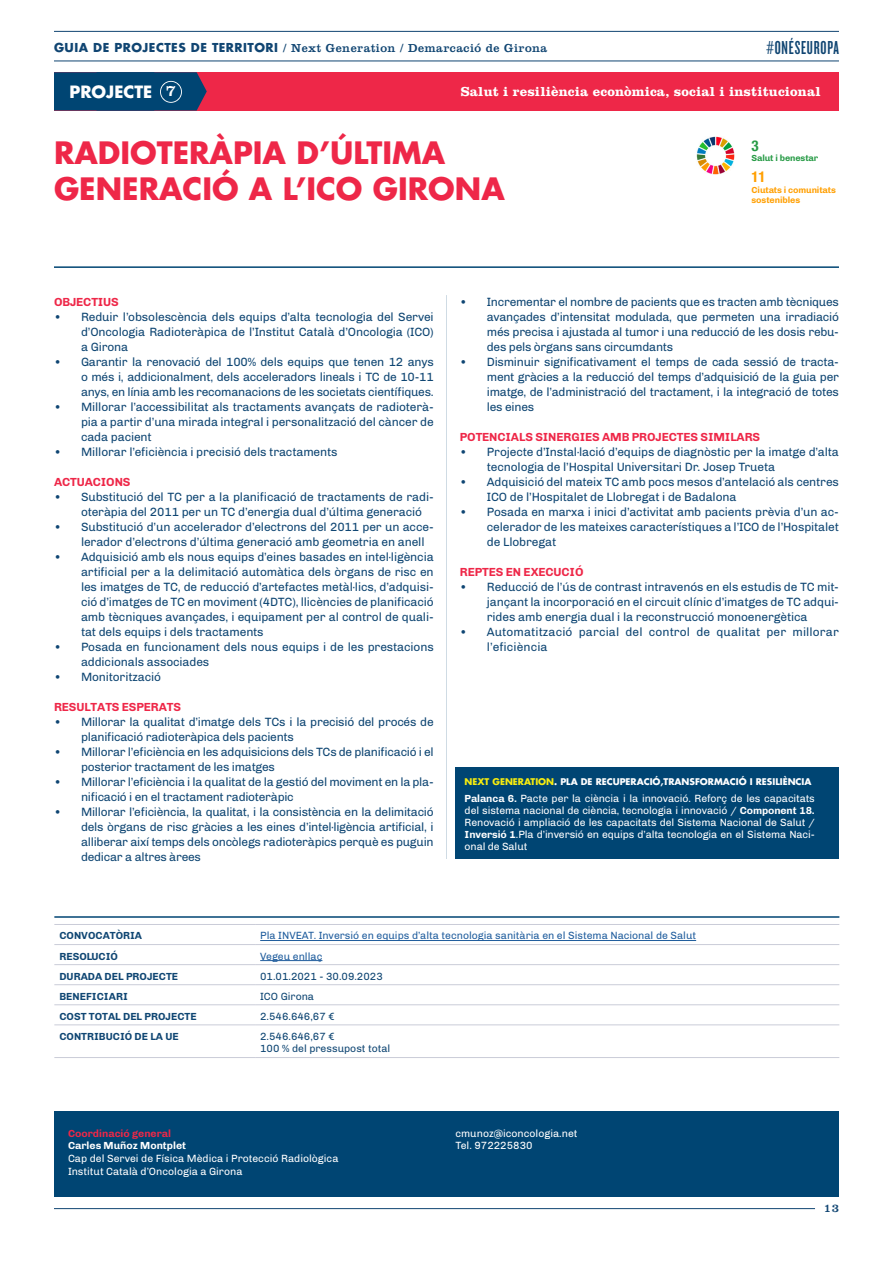
<style>
.page{position:relative;width:893px;height:1263px;background:#fff}
.page>*{position:absolute;margin:0;border:0;box-sizing:border-box;transform-origin:0 0}
.t1{font:700 30px/36px "Futura Std";color:#ee2748}
.t2{font:19.5px "Knockout HTF47 Bantamweight";letter-spacing:.04em;color:#104572}
.t3{font:700 16.5px "Futura Std";color:#fff}
.t4{font:16.5px "Clarendon LT Std";color:#fff}
.t5{font:700 condensed 15px "Helvetica Neue";color:#ff9f00}
.t6{font:700 condensed 15px "Helvetica Neue";color:#279b46}
.t7{font:700 13.5px "Clarendon LT Std";letter-spacing:.01em;color:#fff}
.t8{font:12px/15px "Chivo";letter-spacing:-.01em;color:#0f4673;text-align:justify}
.t9{font:700 12px "Chivo";letter-spacing:-.01em;color:#ee2748}
.t10{font:12px/15px "Chivo";letter-spacing:.01em;color:#0f4673}
.t11{font:12px "Clarendon LT Std";letter-spacing:.04em;color:#104572}
.t12{font:10.5px/12px "Chivo";color:#fff}
.t13{font:10.5px "Chivo";color:#215e9e}
.t14{font:700 10.5px "Chivo";color:#0f4673}
.t15{font:10.5px/12.6px "Chivo";color:#0f4673}
.t16{font:700 10.5px "Chivo";color:#fff}
.t17{font:700 10.5px "Chivo";color:#ee2748}
.t18{font:700 9px "Futura Std";color:#fff}
.t19{font:700 9px/10.5px "Chivo";letter-spacing:-.01em;color:#ff9f00}
.t20{font:700 9px "Chivo";letter-spacing:-.01em;color:#279b46}
.s1{font-family:"Futura Std";font-weight:700}
.s2{color:#f7ec0f}
.s3{font-weight:700}
</style>
<div class="page">
<hr style="left:54px;top:61px;width:785px;height:1px;background:#104572">
<hr style="left:54px;top:31px;width:785px;height:1px;background:#104572">
<hr style="left:54px;top:1208px;width:761px;height:1px;background:#104572">
<div style="left:54px;top:72px;width:785px;height:38px;background:#ee2748"></div>
<div style="left:54px;top:1111px;width:785px;height:86px;background:#004573"></div>
<hr style="left:446px;top:295px;width:1px;height:564px;background:#004573">
<svg style="left:54px;top:72px;width:153px;height:39px;background:#0d4572"></svg>
<hr style="left:54px;top:924px;width:201px;height:1px;background:#caccd8">
<hr style="left:255px;top:924px;width:584px;height:1px;background:#caccd8">
<hr style="left:54px;top:944px;width:201px;height:1px;background:#caccd8">
<hr style="left:255px;top:944px;width:584px;height:1px;background:#caccd8">
<hr style="left:54px;top:964px;width:201px;height:1px;background:#caccd8">
<hr style="left:255px;top:964px;width:584px;height:1px;background:#caccd8">
<hr style="left:54px;top:984px;width:201px;height:1px;background:#caccd8">
<hr style="left:255px;top:984px;width:584px;height:1px;background:#caccd8">
<hr style="left:54px;top:1004px;width:201px;height:1px;background:#caccd8">
<hr style="left:255px;top:1004px;width:584px;height:1px;background:#caccd8">
<hr style="left:54px;top:1024px;width:201px;height:1px;background:#caccd8">
<hr style="left:255px;top:1024px;width:584px;height:1px;background:#caccd8">
<hr style="left:54px;top:1057px;width:201px;height:1px;background:#caccd8">
<hr style="left:255px;top:1057px;width:584px;height:1px;background:#caccd8">
<hr style="left:260px;top:940px;width:436px;height:1px;background:#215e9e">
<hr style="left:260px;top:960px;width:62px;height:1px;background:#215e9e">
<hr style="left:54px;top:916px;width:785px;height:2px;background:#004573">
<img style="left:696px;top:137px;width:39px;height:38px">
<hr style="left:54px;top:266px;width:785px;height:2px;background:#004573">
<div style="left:455px;top:767px;width:384px;height:92px;background:#004573"></div>
<h2 class="t2" style="left:766px;top:38px;width:74px">#ONÉSEUROPA</h2>
<p class="t11" style="left:54px;top:41px;width:495px"><span class="s1">GUIA DE PROJECTES DE TERRITORI</span> / Next Generation / Demarcació de Girona</p>
<h3 class="t3" style="left:70px;top:80px;width:84px">PROJECTE</h3>
<p class="t7" style="left:461px;top:83px;width:361px">Salut i resiliència econòmica, social i institucional</p>
<h3 class="t4" style="left:166px;top:81px;width:12px">7</h3>
<h1 class="t1" style="left:54px;top:134px;width:452px">RADIOTERÀPIA D’ÚLTIMA<br>GENERACIÓ A L’ICO GIRONA</h1>
<p class="t6" style="left:751px;top:136px;width:9px">3</p>
<p class="t20" style="left:751px;top:153px;width:68px">Salut i benestar</p>
<p class="t5" style="left:751px;top:168px;width:16px">11</p>
<p class="t19" style="left:751px;top:184px;width:86px">Ciutats i comunitats sostenibles</p>
<p class="t9" style="left:54px;top:295px;width:66px">OBJECTIUS</p>
<p class="t8" style="left:81px;top:310px;width:354px;text-indent:-27px">• Reduir l’obsolescència dels equips d’alta tecnologia del Servei d’Oncologia Radioteràpica de l’Institut Català d’Oncologia (ICO) a Girona</p>
<p class="t8" style="left:81px;top:355px;width:354px;text-indent:-27px">• Garantir la renovació del 100% dels equips que tenen 12 anys o més i, addicionalment, dels acceleradors lineals i TC de 10-11 anys, en línia amb les recomanacions de les societats científiques.</p>
<p class="t8" style="left:81px;top:400px;width:354px;text-indent:-27px">• Millorar l’accessibilitat als tractaments avançats de radioterà&shy;pia a partir d’una mirada integral i personalització del càncer de cada pacient</p>
<p class="t8" style="left:54px;top:445px;width:285px">• Millorar l’eficiència i precisió dels tractaments</p>
<p class="t9" style="left:54px;top:475px;width:78px">ACTUACIONS</p>
<p class="t8" style="left:81px;top:490px;width:354px;text-indent:-27px">• Substitució del TC per a la planificació de tractaments de radi&shy;oteràpia del 2011 per un TC d’energia dual d’última generació</p>
<p class="t8" style="left:81px;top:520px;width:354px;text-indent:-27px">• Substitució d’un accelerador d’electrons del 2011 per un acce&shy;lerador d’electrons d’última generació amb geometria en anell</p>
<p class="t8" style="left:81px;top:550px;width:354px;text-indent:-27px">• Adquisició amb els nous equips d’eines basades en intel·ligència artificial per a la delimitació automàtica dels òrgans de risc en les imatges de TC, de reducció d’artefactes metàl·lics, d’adquisi&shy;ció d’imatges de TC en moviment (4DTC), llicències de planificació amb tècniques avançades, i equipament per al control de quali&shy;tat dels equips i dels tractaments</p>
<p class="t8" style="left:81px;top:640px;width:354px;text-indent:-27px">• Posada en funcionament dels nous equips i de les prestacions addicionals associades</p>
<p class="t8" style="left:54px;top:670px;width:109px">• Monitorització</p>
<p class="t9" style="left:54px;top:700px;width:129px">RESULTATS ESPERATS</p>
<p class="t8" style="left:81px;top:715px;width:354px;text-indent:-27px">• Millorar la qualitat d’imatge dels TCs i la precisió del procés de planificació radioteràpica dels pacients</p>
<p class="t8" style="left:81px;top:745px;width:354px;text-indent:-27px">• Millorar l’eficiència en les adquisicions dels TCs de planificació i el posterior tractament de les imatges</p>
<p class="t8" style="left:81px;top:775px;width:354px;text-indent:-27px">• Millorar l’eficiència i la qualitat de la gestió del moviment en la pla&shy;nificació i en el tractament radioteràpic</p>
<p class="t8" style="left:81px;top:805px;width:354px;text-indent:-27px">• Millorar l’eficiència, la qualitat, i la consistència en la delimitació dels òrgans de risc gràcies a les eines d’intel·ligència artificial, i alliberar així temps dels oncòlegs radioteràpics perquè es puguin dedicar a altres àrees</p>
<p class="t8" style="left:487px;top:295px;width:354px;text-indent:-27px">• Incrementar el nombre de pacients que es tracten amb tècniques avançades d’intensitat modulada, que permeten una irradiació més precisa i ajustada al tumor i una reducció de les dosis rebu&shy;des pels òrgans sans circumdants</p>
<p class="t8" style="left:487px;top:355px;width:354px;text-indent:-27px">• Disminuir significativament el temps de cada sessió de tracta&shy;ment gràcies a la reducció del temps d’adquisició de la guia per imatge, de l’administració del tractament, i la integració de totes les eines</p>
<p class="t9" style="left:460px;top:430px;width:302px">POTENCIALS SINERGIES AMB PROJECTES SIMILARS</p>
<p class="t8" style="left:487px;top:445px;width:354px;text-indent:-27px">• Projecte d’Instal·lació d’equips de diagnòstic per la imatge d’alta tecnologia de l’Hospital Universitari Dr. Josep Trueta</p>
<p class="t8" style="left:487px;top:475px;width:354px;text-indent:-27px">• Adquisició del mateix TC amb pocs mesos d’antelació als centres<br>ICO de l’Hospitalet de Llobregat i de Badalona</p>
<p class="t8" style="left:487px;top:505px;width:354px;text-indent:-27px">• Posada en marxa i inici d’activitat amb pacients prèvia d’un ac&shy;celerador de les mateixes característiques a l’ICO de l’Hospitalet de Llobregat</p>
<p class="t9" style="left:460px;top:565px;width:125px">REPTES EN EXECUCIÓ</p>
<p class="t8" style="left:487px;top:580px;width:354px;text-indent:-27px">• Reducció de l’ús de contrast intravenós en els estudis de TC mit&shy;jançant la incorporació en el circuit clínic d’imatges de TC adqui&shy;rides amb energia dual i la reconstrucció monoenergètica</p>
<p class="t10" style="left:487px;top:625px;width:354px;text-indent:-27px">• Automatització parcial del control de qualitat per millorar l’eficiència</p>
<p class="t18" style="left:465px;top:775px;width:348px"><span class="s2">NEXT GENERATION</span>. PLA DE RECUPERACIÓ,TRANSFORMACIÓ I RESILIÈNCIA</p>
<p class="t12" style="left:465px;top:792px;width:352px;text-align:justify"><span class="s3">Palanca 6.</span> Pacte per la ciència i la innovació. Reforç de les capacitats del sistema nacional de ciència, tecnologia i innovació / <span class="s3">Component 18.<br></span>Renovació i ampliació de les capacitats del Sistema Nacional de Salut / <span class="s3">Inversió 1</span>.Pla d’inversió en equips d’alta tecnologia en el Sistema Naci&shy;onal de Salut</p>
<p class="t14" style="left:59px;top:929px;width:84px">CONVOCATÒRIA</p>
<p class="t13" style="left:260px;top:930px;width:437px">Pla INVEAT. Inversió en equips d’alta tecnologia sanitària en el Sistema Nacional de Salut</p>
<p class="t14" style="left:59px;top:950px;width:60px">RESOLUCIÓ</p>
<p class="t13" style="left:260px;top:950px;width:64px">Vegeu enllaç</p>
<p class="t14" style="left:59px;top:970px;width:120px">DURADA DEL PROJECTE</p>
<p class="t15" style="left:260px;top:970px;width:124px">01.01.2021 - 30.09.2023</p>
<p class="t14" style="left:59px;top:990px;width:70px">BENEFICIARI</p>
<p class="t15" style="left:260px;top:990px;width:55px">ICO Girona</p>
<p class="t14" style="left:59px;top:1010px;width:139px">COST TOTAL DEL PROJECTE</p>
<p class="t15" style="left:260px;top:1010px;width:76px">2.546.646,67 €</p>
<p class="t14" style="left:59px;top:1030px;width:121px">CONTRIBUCIÓ DE LA UE</p>
<p class="t15" style="left:260px;top:1030px;width:132px">2.546.646,67 €<br>100 % del pressupost total</p>
<p class="t17" style="left:68px;top:1127px;width:105px">Coordinació general</p>
<p class="t16" style="left:68px;top:1139px;width:120px">Carles Muñoz Montplet</p>
<p class="t12" style="left:68px;top:1152px;width:272px;line-height:12.6px">Cap del Servei de Física Mèdica i Protecció Radiològica<br>Institut Català d’Oncologia a Girona</p>
<p class="t12" style="left:455px;top:1127px;width:123px;line-height:12.6px">cmunoz@iconcologia.net<br>Tel. 972225830</p>
<p class="t11" style="left:824px;top:1201px;width:17px">13</p>
</div>
